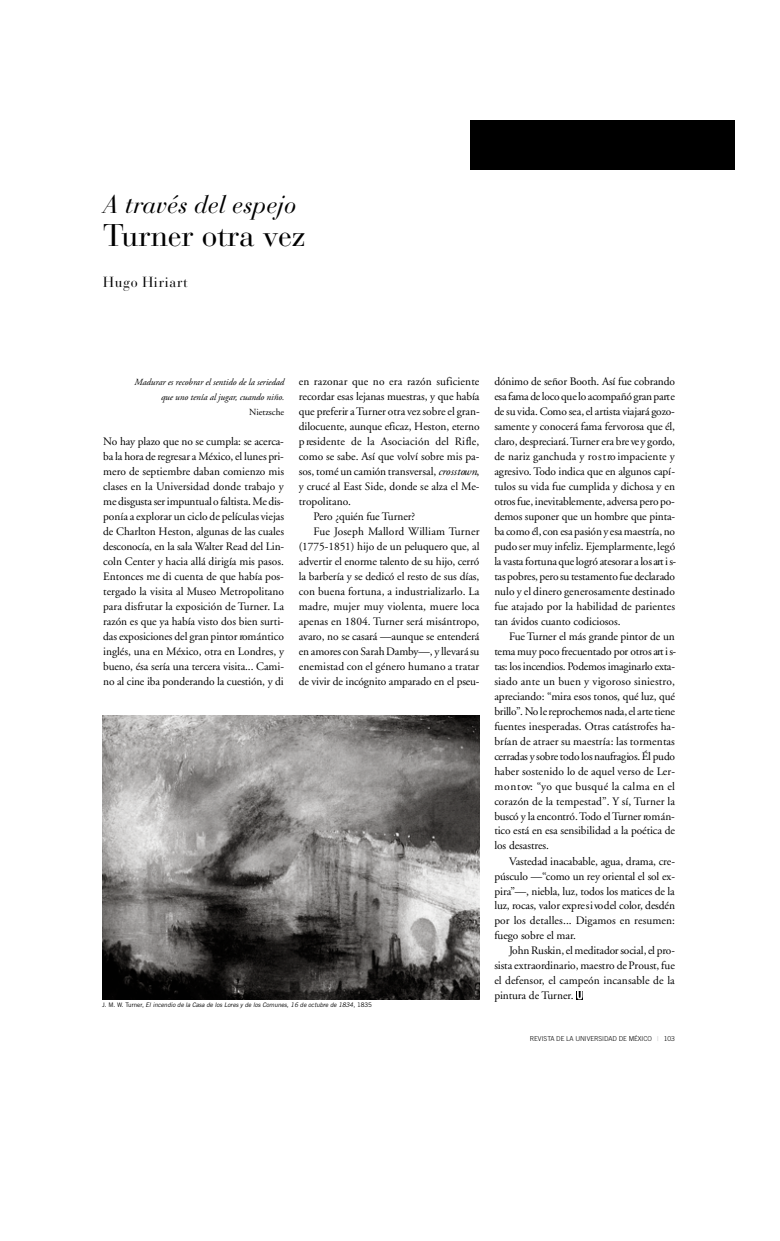
<style>
.page{position:relative;width:780px;height:1241px;background:#fff}
.page>*{position:absolute;margin:0;border:0;box-sizing:border-box;transform-origin:0 0}
.t1{font:31.12px "Bauer Bodoni";letter-spacing:-.01em;color:#000}
.t2{font:italic 24.88px "Bauer Bodoni";letter-spacing:-.005em;color:#000}
.t3{font:14.5px "Bauer Bodoni";letter-spacing:.06em;color:#000;scale:.95 1}
.t4{font:11.38px/15px "Adobe Garamond";color:#000;text-align:justify}
.t5{font:italic 9.38px/15px "Adobe Garamond";letter-spacing:-.005em;color:#000;text-align:right}
.t6{font:9.38px "Adobe Garamond";color:#000}
.t7{font:300 6.75px "Trade Gothic";letter-spacing:-.01em;color:#000}
.t8{font:italic 6.25px "Trade Gothic";letter-spacing:-.01em;color:#000}
.s1{font-style:italic}
.s2{font-style:normal}
.s3{font-weight:400;color:#bfbfbf}
</style>
<div class="page">
<div style="left:470px;top:120px;width:265px;height:50px;background:#000"></div>
<img style="left:102px;top:715px;width:378px;height:284px">
<svg style="left:576px;top:991px;width:7px;height:8px"></svg>
<svg style="left:577px;top:991px;width:5px;height:8px"></svg>
<h2 class="t2" style="left:103px;top:194px;width:195px">A través del espejo</h2>
<h1 class="t1" style="left:103px;top:223px;width:204px">Turner otra vez</h1>
<p class="t3" style="left:103px;top:276px;width:90px">Hugo Hiriart</p>
<p class="t5" style="left:134px;top:375px;width:152px">Madurar es recobrar el sentido de la seriedad que uno tenía al jugar, cuando niño.</p>
<p class="t6" style="left:249px;top:408px;width:37px">Nietzsche</p>
<p class="t4" style="left:103px;top:435px;width:182px">No hay plazo que no se cumpla: se acerca&shy;ba la hora dere g resar a México, el lunes pri&shy;mero de septiembre daban comienzo mis clases en la Universidad donde trabajo y medisgusta ser impuntualo faltista.Me dis&shy;ponía a explorar un ciclo de películas viejas de Charlton Heston, algunas de las cuales desconocía, en la sala Walter Read del Lin&shy;coln Center y hacia allá dirigía mis pasos.<br>Entonces me di cuenta de que había pos&shy;tergado la visita al Museo Metropolitano para disfrutar la exposición de Turner. La razón es que ya había visto dos bien surti&shy;das exposiciones del gran pintor ro m á n tic o inglés, una en México, otra en Londres, y bueno, ésa sería una tercera visita... Cami&shy;no al cine iba ponderando la cuestión, y di</p>
<p class="t4" style="left:299px;top:375px;width:182px">en razonar que no era razón suficiente</p>
<p class="t4" style="left:299px;top:390px;width:182px">recordar esas lejanas muestras, y que había</p>
<p class="t4" style="left:299px;top:405px;width:182px">que preferir aTurner otra vez sobre el gran-</p>
<p class="t4" style="left:299px;top:420px;width:182px">dilocuente, aunque eficaz, Heston, eterno</p>
<p class="t4" style="left:299px;top:435px;width:182px">p residente de la Asociación del Rifle,</p>
<p class="t4" style="left:299px;top:450px;width:182px">como se sabe. Así que volví sobre mis pa-</p>
<p class="t4" style="left:299px;top:465px;width:182px">sos, tomé un camión transversal, <span class="s1">cro sstow n</span>,</p>
<p class="t4" style="left:299px;top:479px;width:182px">y crucé al East Side, donde se alza el Me-</p>
<p class="t4" style="left:299px;top:495px;width:54px">tropolitano.</p>
<p class="t4" style="left:313px;top:510px;width:103px">Pero ¿quién fue Turner?</p>
<p class="t4" style="left:313px;top:525px;width:168px">Fue Joseph Ma llo rd William Tu rn e r</p>
<p class="t4" style="left:299px;top:540px;width:182px">(1775-1851) hijo de un peluquero que, al</p>
<p class="t4" style="left:299px;top:554px;width:182px">advertir el enorme talento de su hijo, cerró</p>
<p class="t4" style="left:299px;top:569px;width:182px">la barbería y se dedicó el resto de sus días,</p>
<p class="t4" style="left:299px;top:584px;width:182px">con buena fortuna, a industrializarlo. La</p>
<p class="t4" style="left:299px;top:599px;width:182px">m a d re, mujer muy violenta, muere loca</p>
<p class="t4" style="left:299px;top:614px;width:182px">apenas en 1804. Turner será misántropo,</p>
<p class="t4" style="left:299px;top:629px;width:182px">avaro, no se casará —aunque se entenderá</p>
<p class="t4" style="left:299px;top:644px;width:182px">en amores con SarahDa m by—, y llevará su</p>
<p class="t4" style="left:299px;top:659px;width:182px">enemistad con el género humano a tratar</p>
<p class="t4" style="left:299px;top:674px;width:182px">de vivir de incógnito amparado en el pseu-</p>
<p class="t8" style="left:102px;top:1002px;width:271px"><span class="s2">J. M. W. Turner,</span> El incendio de la Casa de los Lores y de los Comunes, 16 de octubre de 1834<span class="s2">, 1835</span></p>
<p class="t4" style="left:494px;top:375px;width:183px">dónimo de señor Booth. Así fue cobrando esa fama deloco quelo acompañó gran part e de su vida. Como sea, el artista viajará gozo&shy;samente y conocerá fama fervorosa que él, c la ro, despreciará. Turner era bre vey gord o , de nariz ganchuda y ro s t ro impaciente y agresivo. Todo indica que en algunos capí&shy;tulos su vida fue cumplida y dichosa y en o tros fue, inevitablemente, adversa pero po&shy;demos suponer que un hombre que pinta&shy;ba como él, con esa pasióny esa maestría, no pudo ser muy infeliz. Ejemplarmente, legó la vasta fortuna quelogró atesorar a los art i s&shy;taspobres, perosu testamento fue declarado nulo y el dinero generosamente destinado fue atajado por la habilidad de parientes tan ávidos cuanto codiciosos.</p>
<p class="t4" style="left:494px;top:629px;width:183px;text-indent:15px">Fue Turner el más grande pintor de un tema muy poco frecuentado por otros art i s&shy;tas: los incendios. Podemos imaginarlo exta&shy;siado ante un buen y vigoroso siniestro , apreciando: “mira esos tonos, qué luz, qué b rillo”. No lere p rochemos nada,el artetiene fuentes inesperadas. Otras catástrofes ha&shy;brían de atraer su maestría: las tormentas cerradas y sobretodo los naufragios.Él pudo haber sostenido lo de aquel verso de Ler&shy;m o n t ov: “yo que busqué la calma en el corazón de la tempestad”. Y sí, Turner la buscó y la encontró.Todo el Turner ro m á n&shy;tico está en esa sensibilidad a la poética de los desastres.</p>
<p class="t4" style="left:494px;top:854px;width:182px;text-indent:15px">Vastedad inacabable, agua, drama, cre&shy;púsculo —“como un rey oriental el sol ex&shy;pira”—, niebla, luz, todos los matices de la luz, rocas, valor expre s i vodel color, desdén por los detalles... Digamos en resumen: fuego sobre el mar.</p>
<p class="t4" style="left:494px;top:944px;width:182px;text-indent:15px">John Ruskin, el meditador social, el pro&shy;sista extraordinario, maestro de Proust, fue el defensor, el campeón incansable de la pintura de Turner.</p>
<p class="t7" style="left:529px;top:1035px;width:147px">REVISTA DE LA UNIVERSIDAD DE MÉXICO <span class="s3">|</span> 103</p>
</div>
